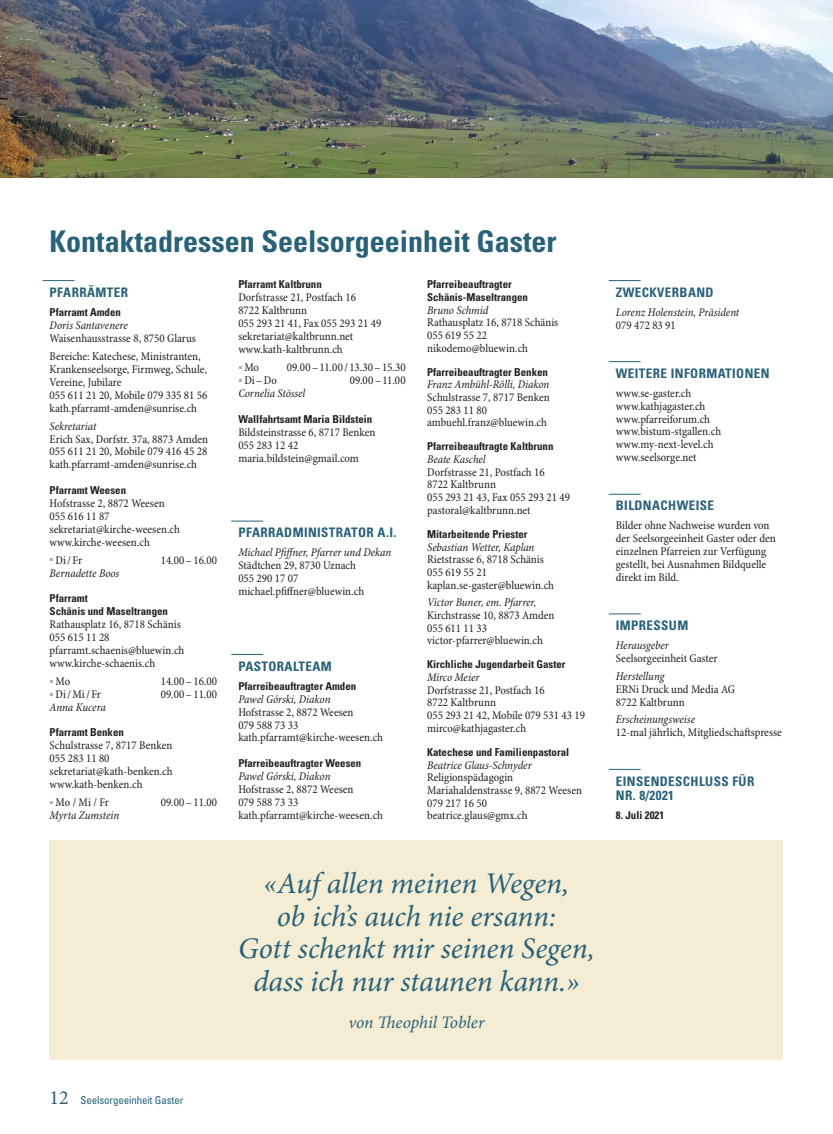
<style>
.page{position:relative;width:833px;height:1134px;background:#fff}
.page>*{position:absolute;margin:0;border:0;box-sizing:border-box;transform-origin:0 0}
.t1{font:italic 30px/32.5px "Minion Pro";letter-spacing:-.005em;color:#296179;text-align:center}
.t2{font:700 condensed 30px "Univers LT Std";color:#296179}
.t3{font:italic 17.5px "Minion Pro";letter-spacing:-.005em;color:#296179}
.t4{font:700 condensed 13.12px/14.8px "Univers LT Std";letter-spacing:.03em;color:#296179}
.t5{font:condensed 11.88px/13px "Minion Pro";color:#231f20}
.t6{font:italic condensed 11.88px "Minion Pro";letter-spacing:-.005em;color:#231f20}
.t7{font:700 condensed 10.88px/13px "Univers LT Std";color:#231f20}
.t8{font:condensed 10.88px "Univers LT Std";letter-spacing:-.01em;color:#296179}
.s1{font-size:10px;color:#a8a9ad}
.s2{font-family:"Minion Pro";font-stretch:normal;font-size:20px}
</style>
<div class="page">
<img style="left:0;top:0;width:833px;height:177px">
<hr style="left:43px;top:280px;width:31px;height:1px;background:#296179">
<hr style="left:231px;top:521px;width:32px;height:1px;background:#296179">
<hr style="left:231px;top:654px;width:32px;height:1px;background:#296179">
<hr style="left:609px;top:280px;width:31px;height:1px;background:#296179">
<hr style="left:609px;top:361px;width:31px;height:1px;background:#296179">
<hr style="left:609px;top:494px;width:31px;height:1px;background:#296179">
<hr style="left:609px;top:614px;width:31px;height:1px;background:#296179">
<hr style="left:609px;top:769px;width:31px;height:1px;background:#296179">
<div style="left:50px;top:840px;width:733px;height:219px;background:#f4edd4"></div>
<h1 class="t2" style="left:50px;top:223px;width:508px">Kontaktadressen Seelsorgeeinheit Gaster</h1>
<p class="t4" style="left:50px;top:285px;width:80px">PFARRÄMTER</p>
<p class="t7" style="left:50px;top:305px;width:73px">Pfarramt Amden</p>
<p class="t6" style="left:50px;top:318px;width:80px">Doris Santavenere</p>
<p class="t5" style="left:50px;top:329px;width:153px;line-height:18px">Waisenhausstrasse 8, 8750 Glarus<br>Bereiche: Katechese, Ministranten,</p>
<p class="t5" style="left:50px;top:363px;width:159px">Krankenseelsorge, Firmweg, Schule,<br>Vereine, Jubilare<br>055 611 21 20, Mobile 079 335 81 56 kath.pfarramt-amden@sunrise.ch</p>
<p class="t6" style="left:50px;top:419px;width:48px">Sekretariat</p>
<p class="t5" style="left:50px;top:433px;width:160px;text-align:justify">Erich Sax, Dorfstr. 37a, 8873 Amden 055 611 21 20, Mobile 079 416 45 28 kath.pfarramt-amden@sunrise.ch</p>
<p class="t7" style="left:50px;top:483px;width:78px">Pfarramt Weesen</p>
<p class="t5" style="left:50px;top:497px;width:132px">Hofstrasse 2, 8872 Weesen<br>055 616 11 87 sekretariat@kirche-weesen.ch www.kirche-weesen.ch</p>
<p class="t5" style="left:50px;top:554px;width:34px"><span class="s1">■</span>Di/Fr</p>
<p class="t5" style="left:161px;top:554px;width:58px">14.00–16.00</p>
<p class="t6" style="left:50px;top:566px;width:71px">Bernadette Boos</p>
<p class="t7" style="left:50px;top:592px;width:120px">Pfarramt<br>Schänis und Maseltrangen</p>
<p class="t5" style="left:50px;top:618px;width:136px">Rathausplatz 16, 8718 Schänis<br>055 615 11 28 pfarramt.schaenis@bluewin.ch www.kirche-schaenis.ch</p>
<p class="t5" style="left:50px;top:675px;width:22px"><span class="s1">■</span> Mo</p>
<p class="t5" style="left:161px;top:675px;width:58px">14.00–16.00</p>
<p class="t5" style="left:50px;top:688px;width:53px"><span class="s1">■</span>Di/Mi/Fr</p>
<p class="t5" style="left:161px;top:688px;width:58px">09.00–11.00</p>
<p class="t6" style="left:50px;top:700px;width:58px">Anna Kucera</p>
<p class="t7" style="left:50px;top:726px;width:76px">Pfarramt Benken</p>
<p class="t5" style="left:50px;top:740px;width:124px">Schulstrasse 7, 8717 Benken<br>055 283 11 80 sekretariat@kath-benken.ch www.kath-benken.ch</p>
<p class="t5" style="left:50px;top:796px;width:61px"><span class="s1">■</span> Mo / Mi / Fr</p>
<p class="t5" style="left:161px;top:796px;width:58px">09.00–11.00</p>
<p class="t6" style="left:50px;top:808px;width:71px">Myrta Zumstein</p>
<p class="t7" style="left:238px;top:278px;width:85px">Pfarramt Kaltbrunn</p>
<p class="t5" style="left:238px;top:291px;width:144px">Dorfstrasse 21, Postfach 16<br>8722 Kaltbrunn<br>055 293 21 41, Fax 055 293 21 49 sekretariat@kaltbrunn.net www.kath-kaltbrunn.ch</p>
<p class="t5" style="left:238px;top:361px;width:22px"><span class="s1">■</span> Mo</p>
<p class="t5" style="left:287px;top:361px;width:121px">09.00–11.00 / 13.30–15.30</p>
<p class="t5" style="left:238px;top:374px;width:40px"><span class="s1">■</span>Di–Do</p>
<p class="t5" style="left:350px;top:374px;width:58px">09.00–11.00</p>
<p class="t6" style="left:238px;top:386px;width:68px">Cornelia Stössel</p>
<p class="t7" style="left:238px;top:412px;width:135px">Wallfahrtsamt Maria Bildstein</p>
<p class="t5" style="left:238px;top:426px;width:139px">Bildsteinstrasse 6, 8717 Benken<br>055 283 12 42 maria.bildstein@gmail.com</p>
<p class="t4" style="left:238px;top:525px;width:159px">PFARRADMINISTRATOR A.I.</p>
<p class="t6" style="left:238px;top:545px;width:154px">Michael Pfiffner, Pfarrer und Dekan</p>
<p class="t5" style="left:238px;top:559px;width:127px">Städtchen 29, 8730 Uznach<br>055 290 17 07 michael.pfiffner@bluewin.ch</p>
<p class="t4" style="left:238px;top:658px;width:95px">PASTORALTEAM</p>
<p class="t7" style="left:238px;top:679px;width:119px">Pfarreibeauftragter Amden</p>
<p class="t6" style="left:238px;top:692px;width:94px">Pawel Górski, Diakon</p>
<p class="t5" style="left:238px;top:706px;width:146px">Hofstrasse 2, 8872 Weesen<br>079 588 73 33 kath.pfarramt@kirche-weesen.ch</p>
<p class="t7" style="left:238px;top:757px;width:124px">Pfarreibeauftragter Weesen</p>
<p class="t6" style="left:238px;top:769px;width:94px">Pawel Górski, Diakon</p>
<p class="t5" style="left:238px;top:783px;width:146px">Hofstrasse 2, 8872 Weesen<br>079 588 73 33 kath.pfarramt@kirche-weesen.ch</p>
<p class="t7" style="left:427px;top:278px;width:102px">Pfarreibeauftragter<br>Schänis-Maseltrangen</p>
<p class="t6" style="left:427px;top:303px;width:63px">Bruno Schmid</p>
<p class="t5" style="left:427px;top:317px;width:133px;line-height:12.6px">Rathausplatz 16, 8718 Schänis<br>055 619 55 22 nikodemo@bluewin.ch</p>
<p class="t7" style="left:427px;top:365px;width:122px">Pfarreibeauftragter Benken</p>
<p class="t6" style="left:427px;top:377px;width:124px">Franz Ambühl-Rölli, Diakon</p>
<p class="t5" style="left:427px;top:391px;width:124px;line-height:12.6px">Schulstrasse 7, 8717 Benken<br>055 283 11 80 ambuehl.franz@bluewin.ch</p>
<p class="t7" style="left:427px;top:440px;width:128px">Pfarreibeauftragte Kaltbrunn</p>
<p class="t6" style="left:427px;top:452px;width:60px">Beate Kaschel</p>
<p class="t5" style="left:427px;top:466px;width:144px;line-height:12.6px">Dorfstrasse 21, Postfach 16<br>8722 Kaltbrunn<br>055 293 21 43, Fax 055 293 21 49 pastoral@kaltbrunn.net</p>
<p class="t7" style="left:427px;top:527px;width:102px">Mitarbeitende Priester</p>
<p class="t6" style="left:427px;top:540px;width:109px">Sebastian Wetter, Kaplan</p>
<p class="t5" style="left:427px;top:554px;width:128px;line-height:12.6px">Rietstrasse 6, 8718 Schänis<br>055 619 55 21 kaplan.se-gaster@bluewin.ch</p>
<p class="t6" style="left:427px;top:595px;width:111px">Victor Buner, em. Pfarrer,</p>
<p class="t5" style="left:427px;top:609px;width:129px;line-height:12.6px">Kirchstrasse 10, 8873 Amden<br>055 611 11 33 victor-pfarrer@bluewin.ch</p>
<p class="t7" style="left:427px;top:658px;width:140px">Kirchliche Jugendarbeit Gaster</p>
<p class="t6" style="left:427px;top:670px;width:54px">Mirco Meier</p>
<p class="t5" style="left:427px;top:684px;width:159px;line-height:12.6px">Dorfstrasse 21, Postfach 16<br>8722 Kaltbrunn<br>055 293 21 42, Mobile 079 531 43 19 mirco@kathjagaster.ch</p>
<p class="t7" style="left:427px;top:745px;width:143px">Katechese und Familienpastoral</p>
<p class="t6" style="left:427px;top:758px;width:106px">Beatrice Glaus-Schnyder</p>
<p class="t5" style="left:427px;top:771px;width:156px;line-height:12.6px">Religionspädagogin<br>Mariahaldenstrasse 9, 8872 Weesen<br>079 217 16 50 beatrice.glaus@gmx.ch</p>
<h1 class="t1" style="left:238px;top:869px;width:358px">«Auf allen meinen Wegen,<br>ob ich’s auch nie ersann:<br>Gott schenkt mir seinen Segen, dass ich nur staunen kann.»</h1>
<h2 class="t3" style="left:348px;top:1012px;width:137px">von Theophil Tobler</h2>
<p class="t4" style="left:616px;top:285px;width:99px">ZWECKVERBAND</p>
<p class="t6" style="left:616px;top:305px;width:125px">Lorenz Holenstein, Präsident</p>
<p class="t5" style="left:616px;top:319px;width:61px">079 472 83 91</p>
<p class="t4" style="left:616px;top:366px;width:155px">WEITERE INFORMATIONEN</p>
<p class="t5" style="left:616px;top:387px;width:107px">www.se-gaster.ch www.kathjagaster.ch www.pfarreiforum.ch www.bistum-stgallen.ch www.my-next-level.ch www.seelsorge.net</p>
<p class="t4" style="left:616px;top:498px;width:100px">BILDNACHWEISE</p>
<p class="t5" style="left:616px;top:520px;width:161px">Bilder ohne Nachweise wurden von der Seelsorgeeinheit Gaster oder den einzelnen Pfarreien zur Verfügung gestellt, bei Ausnahmen Bildquelle direkt im Bild.</p>
<p class="t4" style="left:616px;top:618px;width:74px">IMPRESSUM</p>
<p class="t6" style="left:616px;top:638px;width:54px">Herausgeber</p>
<p class="t5" style="left:616px;top:652px;width:103px">Seelsorgeeinheit Gaster</p>
<p class="t6" style="left:616px;top:669px;width:50px">Herstellung</p>
<p class="t5" style="left:616px;top:683px;width:121px">ERNi Druck und Media AG<br>8722 Kaltbrunn</p>
<p class="t6" style="left:616px;top:712px;width:81px">Erscheinungsweise</p>
<p class="t5" style="left:616px;top:726px;width:168px">12-mal jährlich, Mitgliedschaftspresse</p>
<p class="t4" style="left:616px;top:773px;width:140px">EINSENDESCHLUSS FÜR<br>NR. 8/2021</p>
<p class="t7" style="left:616px;top:809px;width:50px">8. Juli 2021</p>
<p class="t8" style="left:50px;top:1094px;width:135px"><span class="s2">12</span> Seelsorgeeinheit Gaster</p>
</div>
